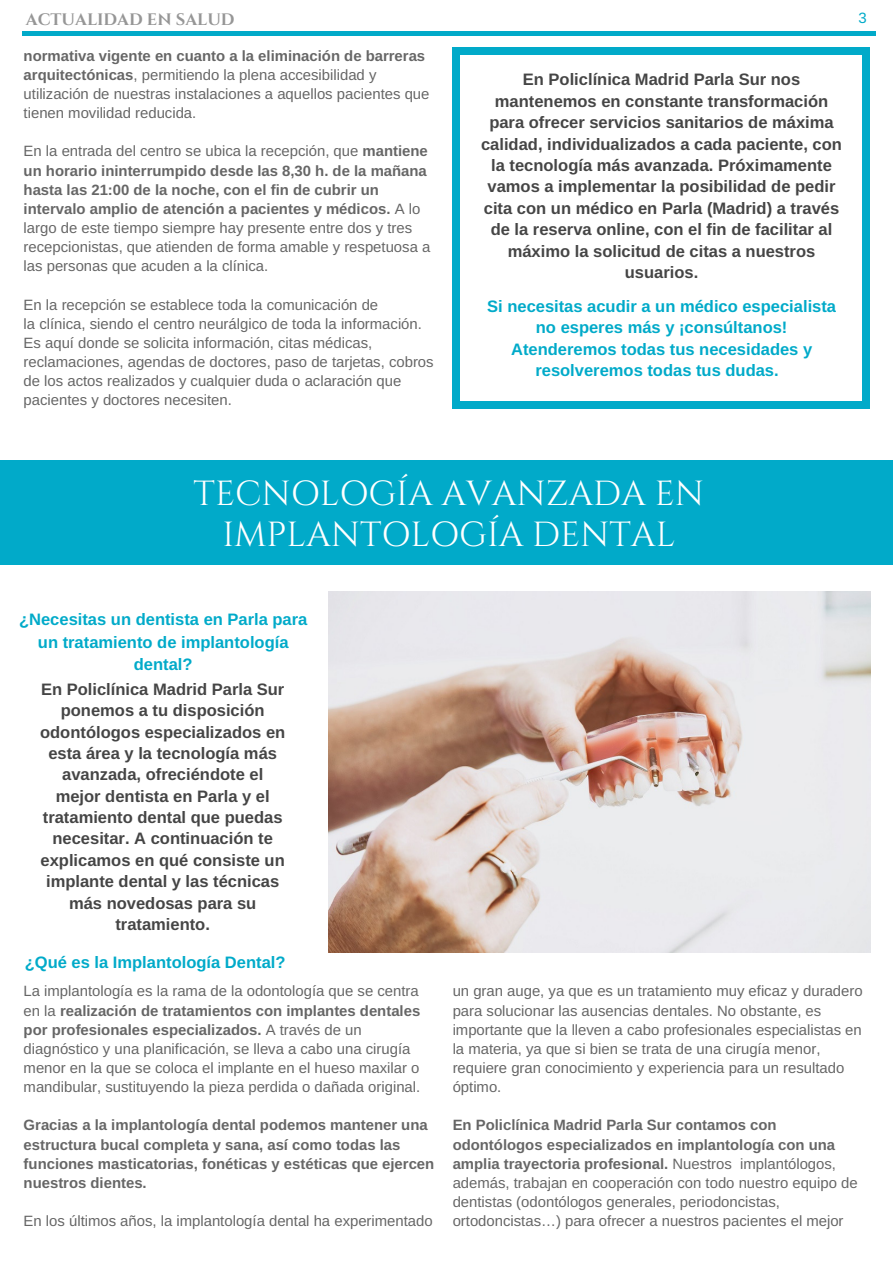
<style>
.page{position:relative;width:893px;height:1263px;background:#fff}
.page>*{position:absolute;margin:0;border:0;box-sizing:border-box;transform-origin:0 0}
.t1{font:34.8px/41.7px "Cinzel";color:#fff;text-align:center}
.t2{font:700 16.5px/21.5px "Arimo";color:#454545;text-align:center}
.t3{font:700 16.5px/21.5px "Arimo";color:#01aac9;text-align:center}
.t4{font:700 16.5px "Cinzel";color:#969696}
.t5{font:14.85px/19.2px "Arimo";color:#666}
.t6{font:700 14.85px/19.2px "Arimo";color:#666}
.t7{font:14.85px "Arimo";color:#01aac9}
.s1{font-weight:700}
.s2{font-family:"Liberation Sans"}
</style>
<div class="page">
<div style="left:862px;top:401px;width:8px;height:8px;background:#01aac9"></div>
<div style="left:452px;top:54px;width:7px;height:347px;background:#01aac9"></div>
<div style="left:452px;top:401px;width:7px;height:8px;background:#01aac9"></div>
<div style="left:862px;top:54px;width:8px;height:347px;background:#01aac9"></div>
<div style="left:459px;top:401px;width:404px;height:8px;background:#01aac9"></div>
<div style="left:862px;top:47px;width:8px;height:7px;background:#01aac9"></div>
<div style="left:452px;top:47px;width:7px;height:7px;background:#01aac9"></div>
<div style="left:459px;top:47px;width:404px;height:7px;background:#01aac9"></div>
<hr style="left:22px;top:32px;width:853px;height:4px;background:#01aac9">
<div style="left:0;top:460px;width:893px;height:104px;background:#01aac9"></div>
<img style="left:329px;top:591px;width:541px;height:362px">
<p class="t4" style="left:26px;top:9px;width:210px">ACTUALIDAD EN SALUD</p>
<p class="t7" style="left:858px;top:9px;width:10px">3</p>
<p class="t5" style="left:24px;top:46px;width:407px"><span class="s1">normativa vigente en cuanto a la eliminación de barreras arquitectónicas</span>, permitiendo la plena accesibilidad y utilización de nuestras instalaciones a aquellos pacientes que tienen movilidad reducida.</p>
<p class="t5" style="left:24px;top:142px;width:408px">En la entrada del centro se ubica la recepción, que <span class="s1">mantiene un horario ininterrumpido desde las 8,30 h. de la mañana hasta las 21:00 de la noche, con el fin de cubrir un intervalo amplio de atención a pacientes y médicos.</span> A lo largo de este tiempo siempre hay presente entre dos y tres recepcionistas, que atienden de forma amable y respetuosa a las personas que acuden a la clínica.</p>
<p class="t5" style="left:24px;top:295px;width:411px">En la recepción se establece toda la comunicación de<br>la clínica, siendo el centro neurálgico de toda la información.<br>Es aquí donde se solicita información, citas médicas, reclamaciones, agendas de doctores, paso de tarjetas, cobros de los actos realizados y cualquier duda o aclaración que pacientes y doctores necesiten.</p>
<p class="t2" style="left:481px;top:69px;width:362px">En Policlínica Madrid Parla Sur nos mantenemos en constante transformación para ofrecer servicios sanitarios de máxima calidad, individualizados a cada paciente, con la tecnología más avanzada. Próximamente vamos a implementar la posibilidad de pedir cita con un médico en Parla (Madrid) a través de la reserva online, con el fin de facilitar al máximo la solicitud de citas a nuestros usuarios.</p>
<p class="t3" style="left:487px;top:295px;width:350px">Si necesitas acudir a un médico especialista no esperes más y ¡consúltanos!<br>Atenderemos todas tus necesidades y resolveremos todas tus dudas.</p>
<h1 class="t1" style="left:194px;top:473px;width:512px">TECNOLOGÍA AVANZADA EN<br>IMPLANTOLOGÍA DENTAL</h1>
<p class="t3" style="left:19px;top:608px;width:290px;line-height:22.5px">¿Necesitas un dentista en Parla para un tratamiento de implantología dental?</p>
<p class="t2" style="left:40px;top:678px;width:247px">En Policlínica Madrid Parla Sur ponemos a tu disposición odontólogos especializados en esta área y la tecnología más avanzada, ofreciéndote el mejor dentista en Parla y el tratamiento dental que puedas necesitar. A continuación te explicamos en qué consiste un implante dental y las técnicas más novedosas para su tratamiento.</p>
<p class="t3" style="left:25px;top:951px;width:262px">¿Qué es la Implantología Dental?</p>
<p class="t5" style="left:24px;top:982px;width:398px">La implantología es la rama de la odontología que se centra en la <span class="s1">realización de tratamientos con implantes dentales por profesionales especializados.</span> A través de un diagnóstico y una planificación, se lleva a cabo una cirugía menor en la que se coloca el implante en el hueso maxilar o mandibular, sustituyendo la pieza perdida o dañada original.</p>
<p class="t6" style="left:24px;top:1116px;width:412px">Gracias a la implantología dental podemos mantener una estructura bucal completa y sana, así como todas las funciones masticatorias, fonéticas y estéticas que ejercen nuestros dientes.</p>
<p class="t5" style="left:24px;top:1211px;width:411px">En los últimos años, la implantología dental ha experimentado</p>
<p class="t5" style="left:453px;top:982px;width:411px">un gran auge, ya que es un tratamiento muy eficaz y duradero para solucionar las ausencias dentales. No obstante, es importante que la lleven a cabo profesionales especialistas en la materia, ya que si bien se trata de una cirugía menor, requiere gran conocimiento y experiencia para un resultado óptimo.</p>
<p class="t5" style="left:453px;top:1116px;width:407px"><span class="s1">En Policlínica Madrid Parla Sur contamos con odontólogos especializados en implantología con una amplia trayectoria profesional.</span> Nuestros implantólogos, además, trabajan en cooperación con todo nuestro equipo de dentistas (odontólogos generales, periodoncistas, ortodoncistas<span class="s2">…</span>) para ofrecer a nuestros pacientes el mejor</p>
</div>
